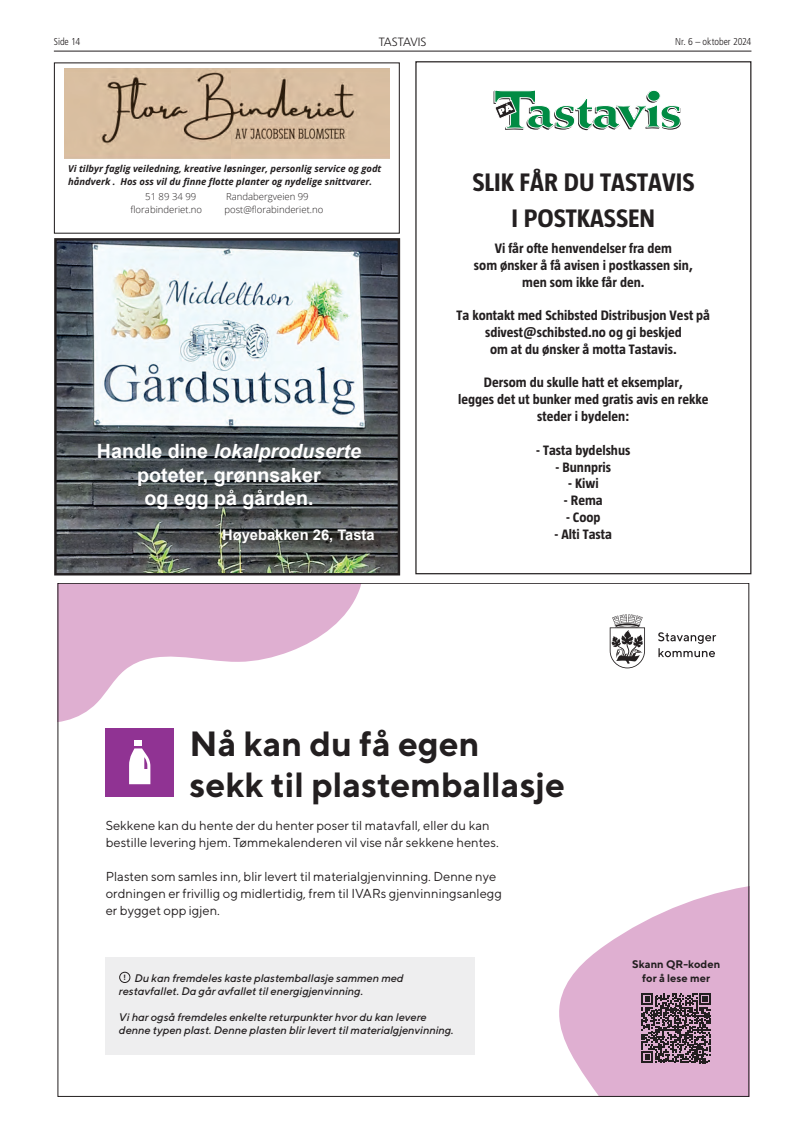
<style>
.page{position:relative;width:794px;height:1134px;background:#fff}
.page>*{position:absolute;margin:0;border:0;box-sizing:border-box;transform-origin:0 0}
.t1{font:700 35px/41px "TT Norms";color:#231f20}
.t2{font:700 26px/36px "Taz";color:#231f20;text-align:center}
.t3{font:700 19.6px/23.6px "Arial";color:#fff;text-align:center}
.t4{font:700 14.7px "Arial";color:#fff}
.t5{font:700 14px/16.8px "Taz";color:#231f20;text-align:center}
.t6{font:13px/17px "TT Norms";color:#231f20}
.t7{font:300 12px "Frutiger LT Std";color:#231f20}
.t8{font:italic 500 11px/13px "TT Norms";color:#231f20}
.t9{font:700 11px "TT Norms";color:#231f20}
.t10{font:300 condensed 10px "Frutiger LT Std";letter-spacing:-.005em;color:#231f20}
.t11{font:italic 700 9.5px/12.8px "Open Sans";color:#231f20}
.t12{font:300 9.5px "Open Sans";color:#231f20}
.t13{font:700 7.6px "TT Norms";color:#231f20}
.s1{font-style:italic}
</style>
<div class="page">
<hr style="left:54px;top:51px;width:697px;height:1px;background:#231f20">
<img style="left:64px;top:68px;width:326px;height:90px">
<div style="left:54px;top:62px;width:346px;height:172px;border:1px solid #231f20"></div>
<svg style="left:493px;top:90px;width:187px;height:40px"></svg>
<div style="left:647px;top:90px;width:13px;height:11px;background:#008b43;border-radius:50%"></div>
<div style="left:647px;top:90px;width:13px;height:11px;border:1px solid #fff;border-radius:50%"></div>
<img style="left:57px;top:241px;width:340px;height:331px">
<div style="left:54px;top:238px;width:346px;height:337px;border:2px solid #231f20"></div>
<div style="left:105px;top:957px;width:370px;height:98px;background:#eeeeef"></div>
<svg style="left:559px;top:886px;width:188px;height:208px;fill:#dfafd1"></svg>
<svg style="left:641px;top:993px;width:70px;height:70px;background:#6c5765"></svg>
<svg style="left:658px;top:632px;width:58px;height:25px"></svg>
<svg style="left:610px;top:614px;width:35px;height:54px"></svg>
<svg style="left:59px;top:585px;width:302px;height:144px;fill:#dfafd1"></svg>
<div style="left:119px;top:972px;width:11px;height:11px;border:1px solid #231f20;border-radius:50%"></div>
<div style="left:105px;top:729px;width:69px;height:68px;background:#903393"></div>
<div style="left:134px;top:740px;width:8px;height:5px;background:#fff"></div>
<svg style="left:129px;top:748px;width:21px;height:36px"></svg>
<p class="t10" style="left:54px;top:35px;width:28px">Side 14</p>
<p class="t7" style="left:379px;top:35px;width:49px">TASTAVIS</p>
<p class="t10" style="left:675px;top:35px;width:78px">Nr. 6 – oktober 2024</p>
<p class="t11" style="left:68px;top:162px;width:315px">Vi tilbyr faglig veiledning, kreative løsninger, personlig service og godt håndverk . Hos oss vil du finne flotte planter og nydelige snittvarer.</p>
<h2 class="t2" style="left:472px;top:164px;width:224px">SLIK FÅR DU TASTAVIS<br>I POSTKASSEN</h2>
<p class="t5" style="left:474px;top:240px;width:220px">Vi får ofte henvendelser fra dem<br>som ønsker å få avisen i postkassen sin, men som ikke får den.</p>
<p class="t5" style="left:456px;top:307px;width:255px">Ta kontakt med Schibsted Distribusjon Vest på sdivest@schibsted.no og gi beskjed<br>om at du ønsker å motta Tastavis.</p>
<p class="t5" style="left:458px;top:374px;width:252px">Dersom du skulle hatt et eksemplar,<br>legges det ut bunker med gratis avis en rekke steder i bydelen:</p>
<p class="t5" style="left:536px;top:441px;width:96px">- Tasta bydelshus</p>
<p class="t5" style="left:555px;top:458px;width:57px">- Bunnpris</p>
<p class="t5" style="left:568px;top:475px;width:32px">- Kiwi</p>
<p class="t5" style="left:564px;top:492px;width:40px">- Rema</p>
<p class="t5" style="left:566px;top:509px;width:36px">- Coop</p>
<p class="t5" style="left:554px;top:525px;width:59px">- Alti Tasta</p>
<p class="t12" style="left:145px;top:190px;width:53px">51 89 34 99</p>
<p class="t12" style="left:226px;top:190px;width:84px">Randabergveien 99</p>
<p class="t12" style="left:131px;top:203px;width:73px">florabinderiet.no</p>
<p class="t12" style="left:224px;top:203px;width:100px">post@florabinderiet.no</p>
<h3 class="t3" style="left:97px;top:440px;width:266px">Handle dine <span class="s1">lokalproduserte </span>poteter, grønnsaker<br>og egg på gården.</h3>
<p class="t4" style="left:222px;top:525px;width:154px">Høyebakken 26, Tasta</p>
<h1 class="t1" style="left:189px;top:722px;width:377px">Nå kan du få egen<br>sekk til plastemballasje</h1>
<p class="t6" style="left:106px;top:817px;width:394px">Sekkene kan du hente der du henter poser til matavfall, eller du kan bestille levering hjem. Tømmekalenderen vil vise når sekkene hentes.</p>
<p class="t6" style="left:106px;top:868px;width:398px">Plasten som samles inn, blir levert til materialgjenvinning. Denne nye ordningen er frivillig og midlertidig, frem til IVARs gjenvinningsanlegg er bygget opp igjen.</p>
<p class="t9" style="left:632px;top:958px;width:89px">Skann QR-koden</p>
<p class="t8" style="left:134px;top:971px;width:271px">Du kan fremdeles kaste plastemballasje sammen med</p>
<p class="t9" style="left:642px;top:972px;width:69px">for å lese mer</p>
<p class="t8" style="left:119px;top:984px;width:246px">restavfallet. Da går avfallet til energigjenvinning.</p>
<p class="t8" style="left:119px;top:1010px;width:336px">Vi har også fremdeles enkelte returpunkter hvor du kan levere denne typen plast. Denne plasten blir levert til materialgjenvinning.</p>
<p class="t13" style="left:124px;top:973px;width:4px">!</p>
</div>
